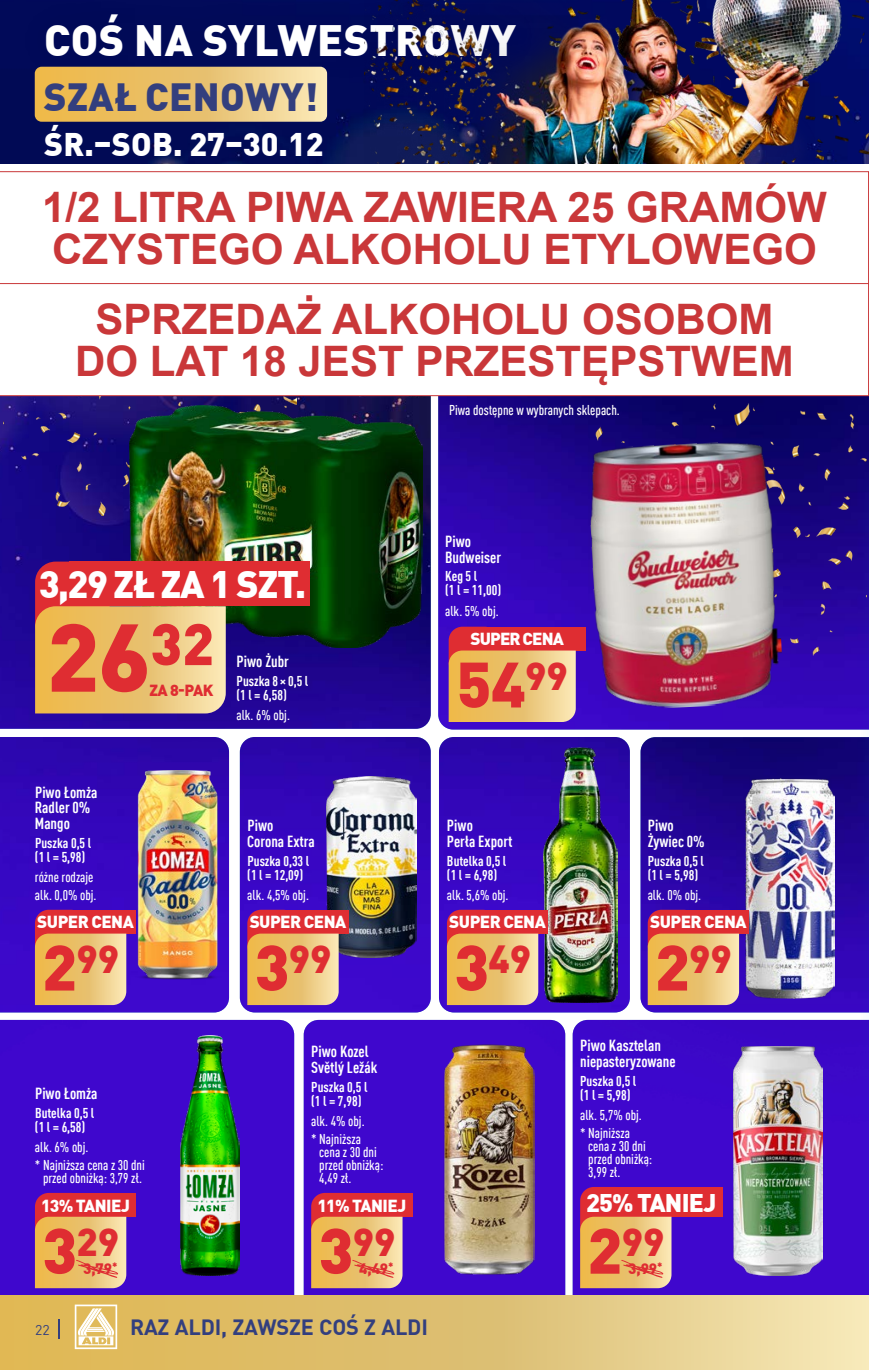
<style>
.page{position:relative;width:869px;height:1370px;background:#fff}
.page>*{position:absolute;margin:0;border:0;box-sizing:border-box;transform-origin:0 0}
.t1{font:900 94.5px "DIN Pro";color:#df2d32}
.t2{font:900 63px "DIN Pro";color:#df2d32}
.t3{font:900 43.05px "DIN Pro";letter-spacing:.01em;color:#fff}
.t4{font:700 42px/42px "Arial";color:#c93739}
.t5{font:900 38.5px "DIN Pro";letter-spacing:.01em;color:#333f7e}
.t6{font:900 38.32px "DIN Pro";color:#df2d32}
.t7{font:900 37.62px "DIN Pro";letter-spacing:-.03em;color:#fff}
.t8{font:900 32.02px "DIN Pro";letter-spacing:.005em;color:#fff}
.t9{font:900 25.03px "DIN Pro";letter-spacing:-.03em;color:#fff}
.t10{font:700 21.7px "DIN Pro";letter-spacing:-.01em;color:#333f7e}
.t11{font:900 17.15px "DIN Pro";letter-spacing:-.03em;color:#fff}
.t12{font:900 17.15px "DIN Pro";letter-spacing:-.05em;color:#fff}
.t13{font:700 condensed 15.75px/15.8px "DIN Pro";color:#fff}
.t14{font:900 15.75px "DIN Pro";color:#df2d32}
.t15{font:900 14.88px "DIN Pro";color:#df2d32}
.t16{font:500 condensed 14px/17.5px "DIN Pro";color:#fff}
.t17{font:700 condensed 14px/14px "DIN Pro";color:#fff}
.t18{font:14px "DIN Pro";color:#333f7e}
.s1{font-size:63px}
</style>
<div class="page">
<svg style="left:868px;top:171px;width:1px;height:275px"></svg>
<hr style="left:868px;top:454px;width:1px;height:841px;background:#254765">
<img style="left:0;top:737px;width:229px;height:275px">
<img style="left:0;top:396px;width:430px;height:332px">
<div style="left:0;top:1019px;width:294px;height:276px;background:#3f07cd"></div>
<img style="left:3px;top:396px;width:293px;height:119px">
<img style="left:572px;top:1019px;width:287px;height:276px">
<img style="left:640px;top:737px;width:219px;height:275px">
<img style="left:438px;top:396px;width:430px;height:333px">
<div style="left:303px;top:1019px;width:262px;height:276px;background:#3f07cd"></div>
<img style="left:594px;top:400px;width:271px;height:262px">
<img style="left:240px;top:737px;width:190px;height:275px">
<img style="left:439px;top:737px;width:190px;height:275px">
<div style="left:859px;top:441px;width:9px;height:874px;background:#00a5e0;opacity:.75"></div>
<img style="left:543px;top:747px;width:74px;height:254px">
<img style="left:586px;top:440px;width:197px;height:271px">
<img style="left:135px;top:770px;width:87px;height:209px">
<img style="left:326px;top:776px;width:90px;height:180px">
<img style="left:733px;top:1046px;width:89px;height:229px">
<img style="left:745px;top:778px;width:88px;height:220px">
<img style="left:180px;top:1035px;width:60px;height:240px">
<img style="left:443px;top:1042px;width:91px;height:233px">
<img style="left:129px;top:405px;width:293px;height:242px">
<div style="left:671px;top:909px;width:77px;height:24px;background:#df2d32"></div>
<div style="left:647px;top:909px;width:50px;height:50px;background:#df2d32;border-radius:14px"></div>
<svg style="left:647px;top:933px;width:91px;height:71px;background:#ebc272"></svg>
<div style="left:271px;top:909px;width:77px;height:24px;background:#df2d32"></div>
<div style="left:247px;top:909px;width:50px;height:50px;background:#df2d32;border-radius:14px"></div>
<svg style="left:247px;top:933px;width:91px;height:71px;background:#ecc272"></svg>
<div style="left:59px;top:909px;width:77px;height:24px;background:#df2d32"></div>
<div style="left:35px;top:909px;width:50px;height:50px;background:#df2d32;border-radius:14px"></div>
<svg style="left:35px;top:933px;width:91px;height:71px;background:#ecc372"></svg>
<div style="left:470px;top:909px;width:78px;height:24px;background:#df2d32"></div>
<div style="left:446px;top:909px;width:50px;height:50px;background:#df2d32;border-radius:14px"></div>
<svg style="left:446px;top:933px;width:92px;height:71px;background:#ebc173"></svg>
<div style="left:603px;top:1186px;width:119px;height:30px;background:#df2d32"></div>
<div style="left:580px;top:1186px;width:49px;height:56px;background:#df2d32;border-radius:14px"></div>
<svg style="left:580px;top:1216px;width:91px;height:71px;background:#ecbf70"></svg>
<div style="left:472px;top:626px;width:113px;height:24px;background:#df2d32"></div>
<div style="left:448px;top:626px;width:50px;height:50px;background:#df2d32;border-radius:14px"></div>
<svg style="left:448px;top:650px;width:127px;height:72px;background:#ecc372"></svg>
<div style="left:59px;top:1192px;width:77px;height:24px;background:#df2d32"></div>
<div style="left:35px;top:1192px;width:50px;height:50px;background:#df2d32;border-radius:14px"></div>
<svg style="left:35px;top:1216px;width:91px;height:71px;background:#ecc070"></svg>
<div style="left:335px;top:1192px;width:77px;height:24px;background:#df2d32"></div>
<div style="left:311px;top:1192px;width:49px;height:50px;background:#df2d32;border-radius:14px"></div>
<svg style="left:311px;top:1216px;width:91px;height:71px;background:#ecbf70"></svg>
<svg style="left:0;top:171px;width:868px;height:2px;background:#e39a9b"></svg>
<svg style="left:0;top:283px;width:868px;height:113px"></svg>
<div style="left:69px;top:561px;width:241px;height:45px;background:#df2d32"></div>
<div style="left:35px;top:561px;width:74px;height:83px;background:#df2d32;border-radius:21px"></div>
<svg style="left:35px;top:606px;width:191px;height:107px;background:#ecc473"></svg>
<hr style="left:868px;top:0;width:1px;height:164px;background:#c93739">
<hr style="left:868px;top:0;width:1px;height:109px;background:#f26d35">
<img style="left:0;top:0;width:364px;height:164px">
<div style="left:15px;top:0;width:529px;height:88px;background:#010a58"></div>
<svg style="left:35px;top:67px;width:292px;height:55px;background:#ecc572"></svg>
<img style="left:814px;top:0;width:54px;height:164px">
<img style="left:364px;top:0;width:450px;height:164px">
<svg style="left:0;top:1295px;width:868px;height:74px;background:#e3c67a"></svg>
<svg style="left:59px;top:1319px;width:1px;height:19px"></svg>
<svg style="left:75px;top:1304px;width:42px;height:44px"></svg>
<h3 class="t3" style="left:44px;top:6px;width:473px">COŚ NA SYLWESTROWY</h3>
<h3 class="t5" style="left:44px;top:66px;width:275px">SZAŁ CENOWY!</h3>
<h3 class="t8" style="left:44px;top:118px;width:281px">ŚR.–SOB. 27–30.12</h3>
<h3 class="t4" style="left:42px;top:188px;width:786px">1/2 LITRA PIWA ZAWIERA 25 GRAMÓW<br>CZYSTEGO ALKOHOLU ETYLOWEGO</h3>
<h3 class="t4" style="left:75px;top:299px;width:720px;text-align:center">SPRZEDAŻ ALKOHOLU OSOBOM<br>DO LAT 18 JEST PRZESTĘPSTWEM</h3>
<p class="t16" style="left:449px;top:400px;width:172px">Piwa dostępne w wybranych sklepach.</p>
<h3 class="t7" style="left:39px;top:554px;width:268px">3,29 ZŁ ZA 1 SZT.</h3>
<h1 class="t1" style="left:47px;top:581px;width:169px">26<sup>32</sup></h1>
<p class="t13" style="left:236px;top:652px;width:54px">Piwo Żubr</p>
<p class="t17" style="left:236px;top:672px;width:73px">Puszka 8 × 0,5 l (1 l = 6,58)</p>
<p class="t16" style="left:236px;top:705px;width:55px">alk. 6% obj.</p>
<p class="t14" style="left:149px;top:678px;width:65px">ZA 8-PAK</p>
<p class="t13" style="left:445px;top:532px;width:57px">Piwo<br>Budweiser</p>
<p class="t17" style="left:445px;top:568px;width:57px">Keg 5 l<br>(1 l = 11,00)</p>
<p class="t16" style="left:445px;top:601px;width:55px">alk. 5% obj.</p>
<p class="t12" style="left:470px;top:625px;width:95px">SUPER CENA</p>
<h2 class="t2" style="left:456px;top:634px;width:113px">54<sup>99</sup></h2>
<p class="t13" style="left:35px;top:783px;width:64px">Piwo Łomża<br>Radler 0%<br>Mango</p>
<p class="t17" style="left:35px;top:835px;width:58px">Puszka 0,5 l (1 l = 5,98)</p>
<p class="t16" style="left:35px;top:867px;width:63px">różne rodzaje alk. 0,0% obj.</p>
<p class="t11" style="left:37px;top:908px;width:98px">SUPER CENA</p>
<h3 class="t6" style="left:42px;top:928px;width:79px"><span class="s1">2</span>99</h3>
<p class="t13" style="left:247px;top:816px;width:69px">Piwo<br>Corona Extra</p>
<p class="t17" style="left:247px;top:852px;width:63px">Puszka 0,33 l (1 l = 12,09)</p>
<p class="t16" style="left:247px;top:885px;width:63px">alk. 4,5% obj.</p>
<p class="t11" style="left:249px;top:908px;width:98px">SUPER CENA</p>
<h3 class="t6" style="left:254px;top:928px;width:79px"><span class="s1">3</span>99</h3>
<p class="t13" style="left:446px;top:816px;width:67px">Piwo<br>Perła Export</p>
<p class="t17" style="left:446px;top:852px;width:61px">Butelka 0,5 l (1 l = 6,98)</p>
<p class="t16" style="left:446px;top:885px;width:63px">alk. 5,6% obj.</p>
<p class="t11" style="left:449px;top:908px;width:98px">SUPER CENA</p>
<h3 class="t6" style="left:454px;top:928px;width:79px"><span class="s1">3</span>49</h3>
<p class="t13" style="left:35px;top:1084px;width:64px">Piwo Łomża</p>
<p class="t17" style="left:35px;top:1104px;width:61px">Butelka 0,5 l (1 l = 6,58)</p>
<p class="t16" style="left:35px;top:1137px;width:111px">alk. 6% obj.<br>* Najniższa cena z 30 dni</p>
<p class="t16" style="left:43px;top:1168px;width:100px">przed obniżką: 3,79 zł.</p>
<p class="t11" style="left:41px;top:1191px;width:90px">13% TANIEJ</p>
<h3 class="t6" style="left:42px;top:1211px;width:79px"><span class="s1">3</span>29</h3>
<p class="t15" style="left:83px;top:1256px;width:36px">3,79<sup>*</sup></p>
<p class="t13" style="left:311px;top:1042px;width:68px">Piwo Kozel<br>Světlý Ležák</p>
<p class="t17" style="left:311px;top:1078px;width:58px">Puszka 0,5 l (1 l = 7,98)</p>
<p class="t16" style="left:311px;top:1111px;width:55px">alk. 4% obj. * Najniższa</p>
<p class="t16" style="left:319px;top:1144px;width:66px;line-height:13.1px">cena z 30 dni przed obniżką:<br>4,49 zł.</p>
<p class="t11" style="left:317px;top:1191px;width:90px">11% TANIEJ</p>
<h3 class="t6" style="left:318px;top:1211px;width:79px"><span class="s1">3</span>99</h3>
<p class="t15" style="left:359px;top:1256px;width:36px">4,49<sup>*</sup></p>
<p class="t18" style="left:35px;top:1318px;width:16px">22</p>
<h3 class="t10" style="left:130px;top:1309px;width:299px">RAZ ALDI, ZAWSZE COŚ Z ALDI</h3>
<p class="t18" style="left:35px;top:1318px;width:16px">16</p>
<p class="t13" style="left:647px;top:816px;width:59px">Piwo<br>Żywiec 0%</p>
<p class="t17" style="left:647px;top:852px;width:58px">Puszka 0,5 l (1 l = 5,98)</p>
<p class="t16" style="left:647px;top:885px;width:55px">alk. 0% obj.</p>
<p class="t11" style="left:649px;top:908px;width:98px">SUPER CENA</p>
<h3 class="t6" style="left:654px;top:928px;width:79px"><span class="s1">2</span>99</h3>
<p class="t13" style="left:580px;top:1036px;width:97px">Piwo Kasztelan niepasteryzowane</p>
<p class="t17" style="left:580px;top:1072px;width:58px">Puszka 0,5 l (1 l = 5,98)</p>
<p class="t16" style="left:580px;top:1105px;width:63px">alk. 5,7% obj. * Najniższa</p>
<p class="t16" style="left:588px;top:1138px;width:66px;line-height:13.1px">cena z 30 dni przed obniżką:<br>3,99 zł.</p>
<h3 class="t9" style="left:586px;top:1182px;width:132px">25% TANIEJ</h3>
<h3 class="t6" style="left:587px;top:1211px;width:79px"><span class="s1">2</span>99</h3>
<p class="t15" style="left:628px;top:1256px;width:36px">3,99<sup>*</sup></p>
</div>
